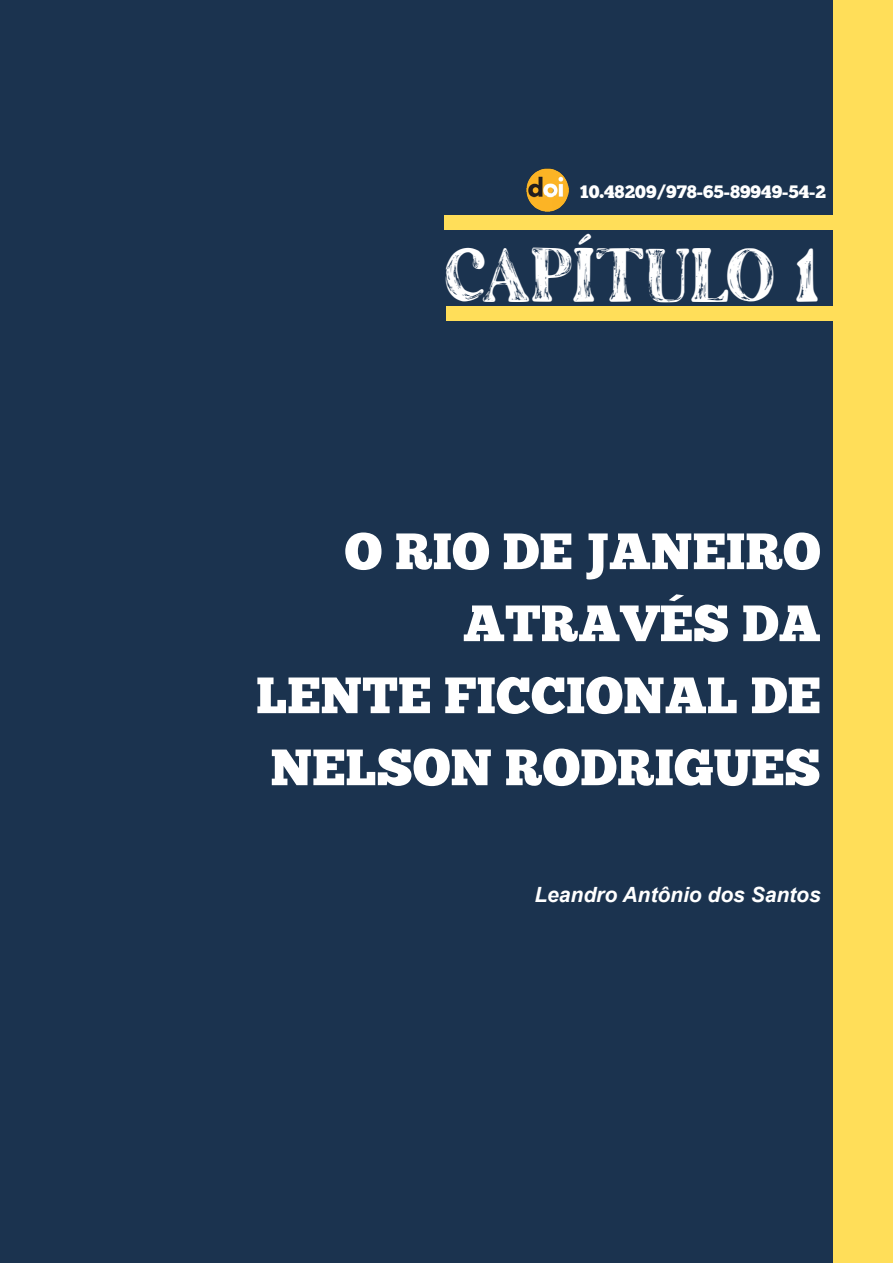
<style>
.page{position:relative;width:893px;height:1263px;background:#1b334f}
.page>*{position:absolute;margin:0;border:0;box-sizing:border-box;transform-origin:0 0}
.t1{font:51px/72px "Chunk Five";color:#fff;text-align:right}
.t2{font:48px "The Artisan Marker Serif";color:#fff}
.t3{font:italic 700 21px "Arial";color:#fff}
.t4{font:18px "Chunk Five";color:#fff}
</style>
<div class="page">
<div style="left:444px;top:215px;width:446px;height:15px;background:#ffde59"></div>
<div style="left:833px;top:0;width:60px;height:1263px;background:#ffde59"></div>
<div style="left:446px;top:306px;width:422px;height:15px;background:#ffde59"></div>
<img style="left:526px;top:169px;width:43px;height:42px">
<p class="t4" style="left:580px;top:180px;width:248px">10.48209/978-65-89949-54-2</p>
<p class="t2" style="left:445px;top:257px;width:377px">CAPÍTULO 1</p>
<p class="t1" style="left:256px;top:517px;width:566px">O RIO DE JANEIRO<br>ATRAVÉS DA<br>LENTE FICCIONAL DE<br>NELSON RODRIGUES</p>
<p class="t3" style="left:534px;top:881px;width:288px">Leandro Antônio dos Santos</p>
</div>
